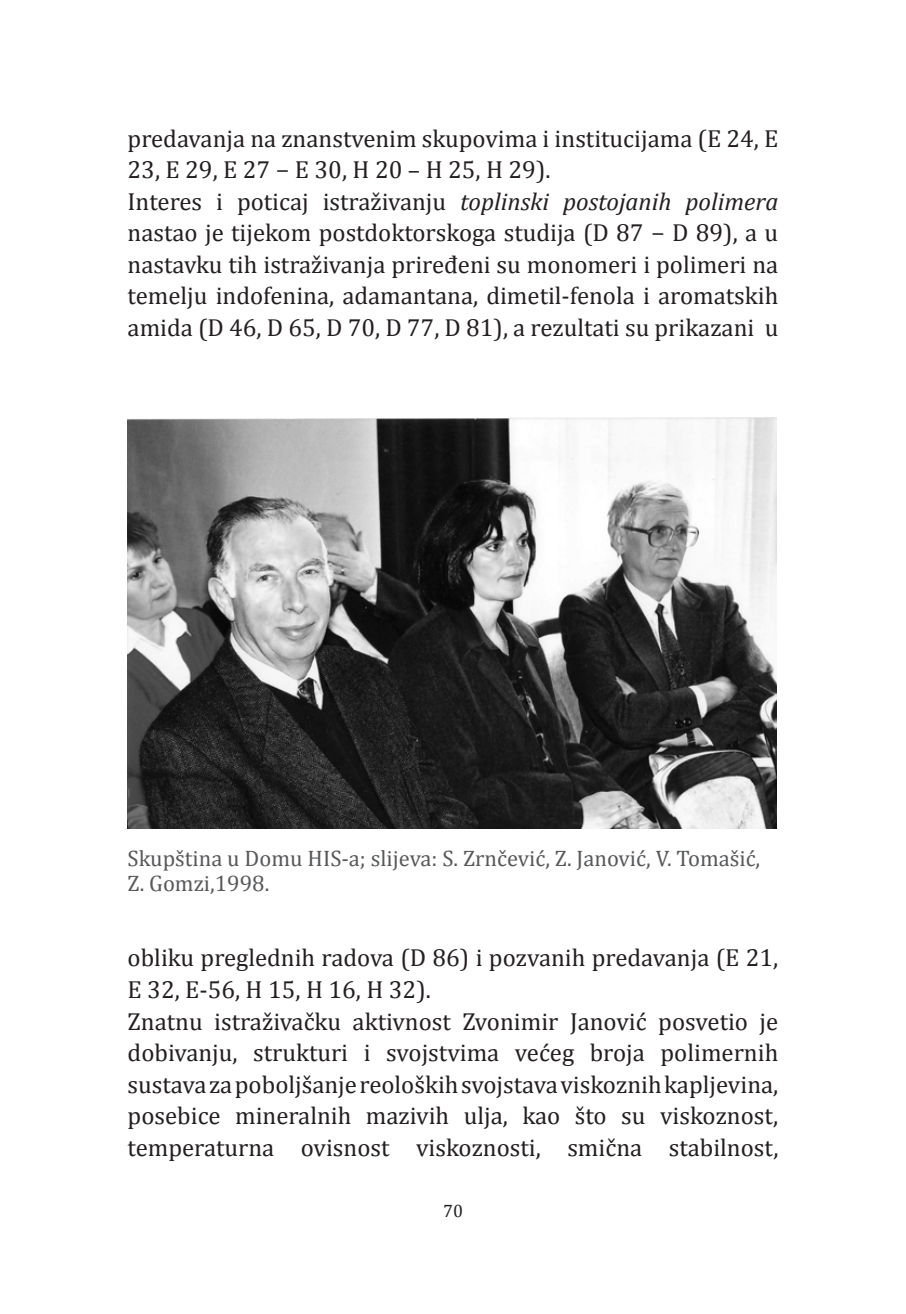
<style>
.page{position:relative;width:906px;height:1314px;background:#fff}
.page>*{position:absolute;margin:0;border:0;box-sizing:border-box;transform-origin:0 0}
.t1{font:24.75px/31.5px "Cambria";color:#231f20}
.Slika{font:22.5px/24.8px "Cambria";color:#57585a}
.t2{font:18px "Cambria";color:#231f20}
.s1{font-style:italic}
</style>
<div class="page">
<img style="left:128px;top:418px;width:648px;height:411px">
<p class="t1" style="left:128px;top:123px;width:652px">predavanja na znanstvenim skupovima i institucijama (E 24, E<br>23, E 29, E 27 − E 30, H 20 – H 25, H 29).</p>
<p class="t1" style="left:128px;top:186px;width:652px;text-align:justify">Interes i poticaj istraživanju <span class="s1">toplinski postojanih polimera </span>nastao je tijekom postdoktorskoga studija (D 87 − D 89), a u nastavku tih istraživanja priređeni su monomeri i polimeri na temelju indofenina, adamantana, dimetil-fenola i aromatskih amida (D 46, D 65, D 70, D 77, D 81), a rezultati su prikazani u</p>
<p class="Slika" style="left:128px;top:846px;width:634px">Skupština u Domu HIS-a; slijeva: S. Zrnčević, Z. Janović, V. Tomašić,<br>Z. Gomzi,1998.</p>
<p class="t1" style="left:128px;top:942px;width:652px">obliku preglednih radova (D 86) i pozvanih predavanja (E 21,<br>E 32, E-56, H 15, H 16, H 32).</p>
<p class="t1" style="left:128px;top:1005px;width:652px;text-align:justify">Znatnu istraživačku aktivnost Zvonimir Janović posvetio je dobivanju, strukturi i svojstvima većeg broja polimernih sustava za poboljšanje reoloških svojstava viskoznih kapljevina, posebice mineralnih mazivih ulja, kao što su viskoznost, temperaturna ovisnost viskoznosti, smična stabilnost,</p>
<p class="t2" style="left:443px;top:1200px;width:21px">70</p>
</div>
